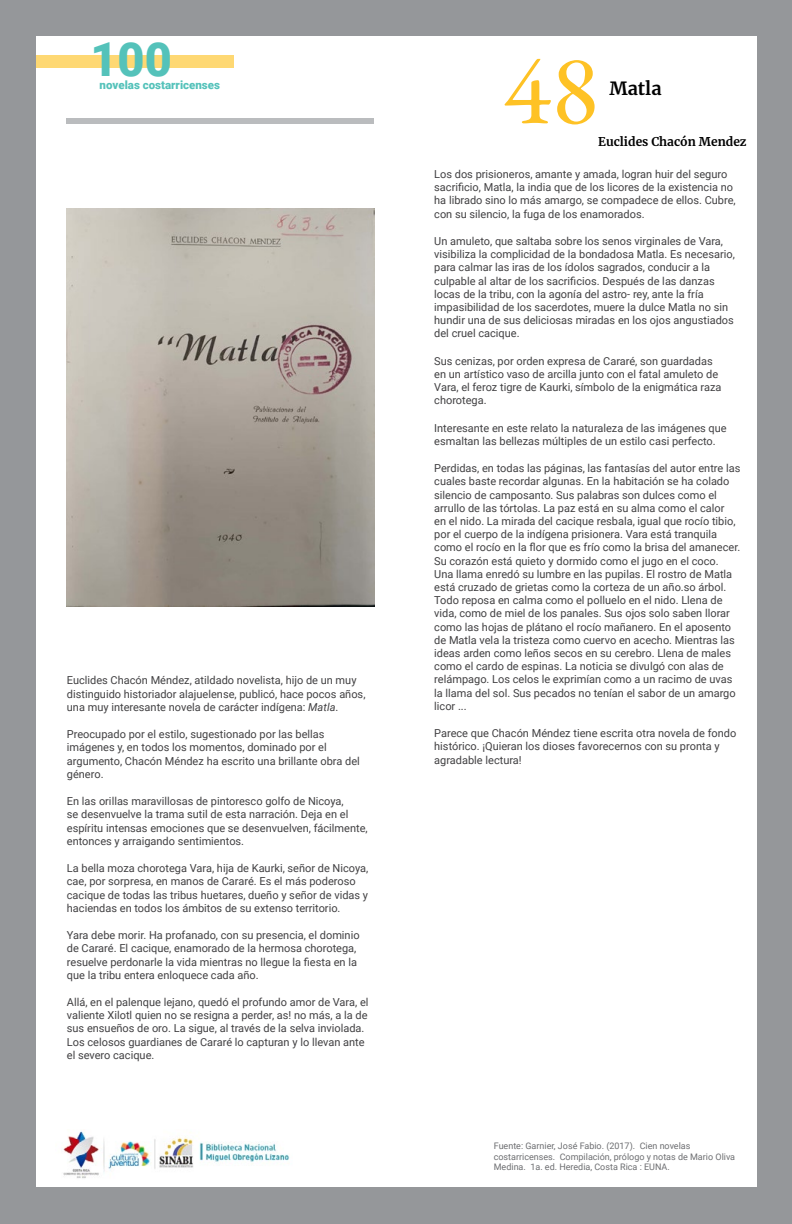
<style>
.page{position:relative;width:792px;height:1224px;background:#fff}
.page>*{position:absolute;margin:0;border:0;box-sizing:border-box;transform-origin:0 0}
.t1{font:100px "EB Garamond Regular 400";color:#fec225}
.t2{font:900 46.9px "Roboto";color:#54c2ba}
.t3{font:700 18px "Merriweather";color:#000}
.t4{font:700 12px "Merriweather";color:#000}
.t5{font:900 11.5px "Roboto";color:#54c2ba}
.t6{font:11px/13.2px "Roboto";color:#414042}
.t7{font:9px/10.8px "Roboto";color:#6d6e71}
.s1{font-style:italic}
</style>
<div class="page">
<div style="left:0;top:0;width:792px;height:35px;background:#95979a"></div>
<div style="left:0;top:0;width:36px;height:1224px;background:#95979a"></div>
<div style="left:0;top:1187px;width:792px;height:37px;background:#95979a"></div>
<div style="left:757px;top:0;width:35px;height:1224px;background:#95979a"></div>
<div style="left:36px;top:55px;width:197px;height:13px;background:#fed873"></div>
<img style="left:63px;top:1131px;width:227px;height:48px">
<div style="left:67px;top:118px;width:307px;height:5px;background:#babcbe"></div>
<img style="left:67px;top:209px;width:307px;height:397px">
<h2 class="t2" style="left:90px;top:27px;width:83px">100</h2>
<p class="t5" style="left:100px;top:77px;width:122px">novelas costarricenses</p>
<p class="t6" style="left:67px;top:674px;width:300px">Euclides Chacón Méndez, atildado novelista, hijo de un muy distinguido historiador alajuelense, publicó, hace pocos años, una muy interesante novela de carácter indígena: <span class="s1">Matla</span>.</p>
<p class="t6" style="left:67px;top:727px;width:294px">Preocupado por el estilo, sugestionado por las bellas imágenes y, en todos los momentos, dominado por el argumento, Chacón Méndez ha escrito una brillante obra del género.</p>
<p class="t6" style="left:67px;top:794px;width:302px">En las orillas maravillosas de pintoresco golfo de Nicoya,<br>se desenvuelve la trama sutil de esta narración. Deja en el espíritu intensas emociones que se desenvuelven, fácilmente, entonces y arraigando sentimientos.</p>
<p class="t6" style="left:67px;top:861px;width:303px">La bella moza chorotega Vara, hija de Kaurki, señor de Nicoya, cae, por sorpresa, en manos de Cararé. Es el más poderoso cacique de todas las tribus huetares, dueño y señor de vidas y haciendas en todos los ámbitos de su extenso territorio.</p>
<p class="t6" style="left:67px;top:928px;width:294px">Yara debe morir. Ha profanado, con su presencia, el dominio de Cararé. El cacique, enamorado de la hermosa chorotega, resuelve perdonarle la vida mientras no llegue la fiesta en la que la tribu entera enloquece cada año.</p>
<p class="t6" style="left:67px;top:995px;width:303px">Allá, en el palenque lejano, quedó el profundo amor de Vara, el valiente Xilotl quien no se resigna a perder, as! no más, a la de sus ensueños de oro. La sigue, al través de la selva inviolada.<br>Los celosos guardianes de Cararé lo capturan y lo llevan ante el severo cacique.</p>
<h1 class="t1" style="left:503px;top:25px;width:97px">48</h1>
<h3 class="t3" style="left:609px;top:76px;width:54px">Matla</h3>
<p class="t4" style="left:598px;top:133px;width:150px">Euclides Chacón Mendez</p>
<p class="t6" style="left:434px;top:167px;width:303px">Los dos prisioneros, amante y amada, logran huir del seguro sacrificio, Matla, la india que de los licores de la existencia no ha librado sino lo más amargo, se compadece de ellos. Cubre, con su silencio, la fuga de los enamorados.</p>
<p class="t6" style="left:434px;top:234px;width:302px">Un amuleto, que saltaba sobre los senos virginales de Vara, visibiliza la complicidad de la bondadosa Matla. Es necesario, para calmar las iras de los ídolos sagrados, conducir a la culpable al altar de los sacrificios. Después de las danzas locas de la tribu, con la agonía del astro- rey, ante la fría impasibilidad de los sacerdotes, muere la dulce Matla no sin hundir una de sus deliciosas miradas en los ojos angustiados del cruel cacique.</p>
<p class="t6" style="left:434px;top:354px;width:289px">Sus cenizas, por orden expresa de Cararé, son guardadas en un artístico vaso de arcilla junto con el fatal amuleto de Vara, el feroz tigre de Kaurki, símbolo de la enigmática raza chorotega.</p>
<p class="t6" style="left:434px;top:421px;width:294px">Interesante en este relato la naturaleza de las imágenes que esmaltan las bellezas múltiples de un estilo casi perfecto.</p>
<p class="t6" style="left:434px;top:461px;width:308px">Perdidas, en todas las páginas, las fantasías del autor entre las cuales baste recordar algunas. En la habitación se ha colado silencio de camposanto. Sus palabras son dulces como el arrullo de las tórtolas. La paz está en su alma como el calor<br>en el nido. La mirada del cacique resbala, igual que rocío tibio, por el cuerpo de la indígena prisionera. Vara está tranquila como el rocío en la flor que es frío como la brisa del amanecer.<br>Su corazón está quieto y dormido como el jugo en el coco.<br>Una llama enredó su lumbre en las pupilas. El rostro de Matla está cruzado de grietas como la corteza de un año.so árbol.<br>Todo reposa en calma como el polluelo en el nido. Llena de vida, como de miel de los panales. Sus ojos solo saben llorar como las hojas de plátano el rocío mañanero. En el aposento de Matla vela la tristeza como cuervo en acecho. Mientras las ideas arden como leños secos en su cerebro. Llena de males como el cardo de espinas. La noticia se divulgó con alas de relámpago. Los celos le exprimían como a un racimo de uvas la llama del sol. Sus pecados no tenían el sabor de un amargo licor ...</p>
<p class="t6" style="left:434px;top:726px;width:304px">Parece que Chacón Méndez tiene escrita otra novela de fondo histórico. ¡Quieran los dioses favorecernos con su pronta y agradable lectura!</p>
<p class="t7" style="left:494px;top:1140px;width:243px">Fuente: Garnier, José Fabio. (2017). Cien novelas costarricenses. Compilación, prólogo y notas de Mario Oliva<br>Medina. 1a. ed. Heredia, Costa Rica : EUNA.</p>
</div>
